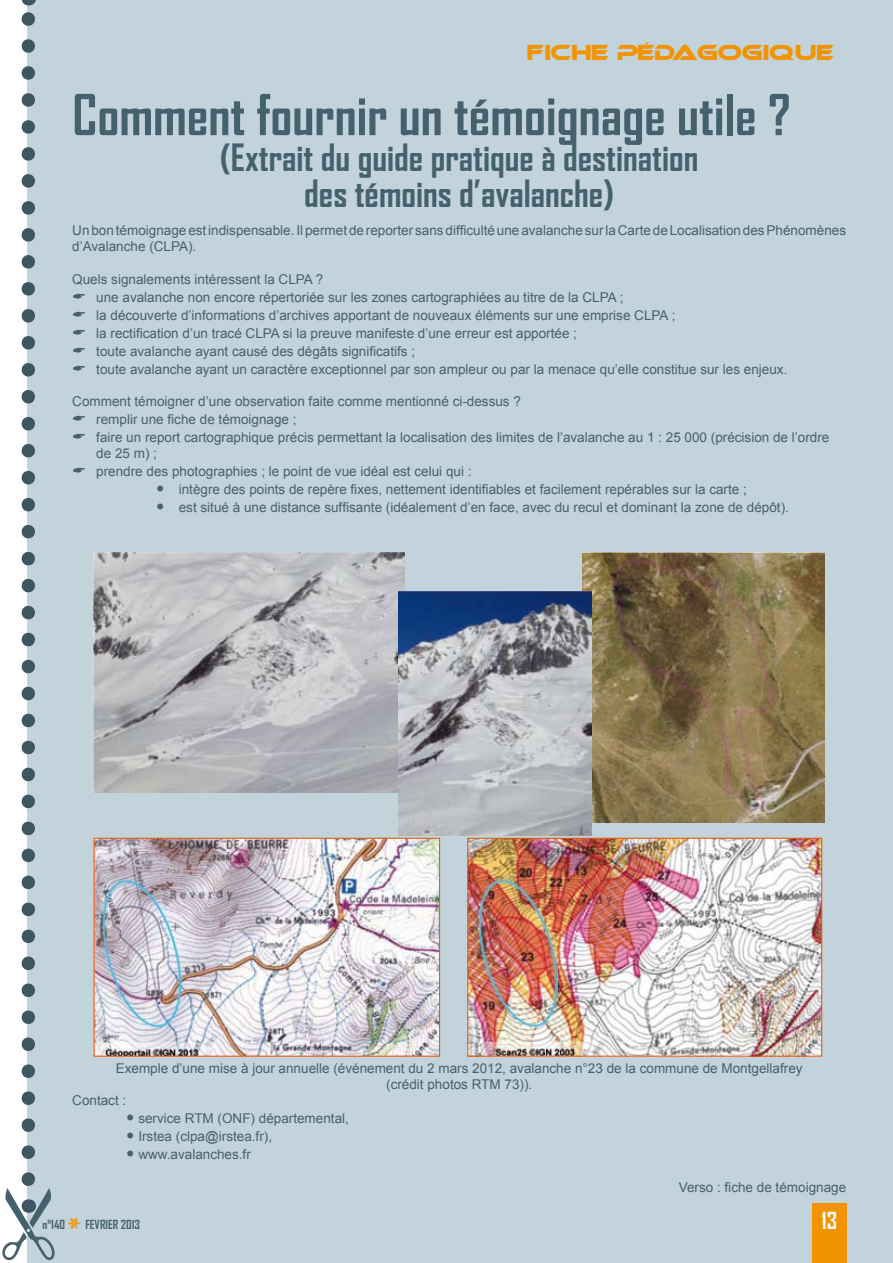
<style>
.page{position:relative;width:893px;height:1263px;background:#fff}
.page>*{position:absolute;margin:0;border:0;box-sizing:border-box;transform-origin:0 0}
.t1{font:700 54px "Agency FB";color:#45616e}
.t2{font:700 36px/36px "Agency FB";color:#45616e;text-align:center}
.t3{font:700 22.5px "Agency FB";color:#fff}
.t4{font:21px "Ethnocentric";color:#f29400}
.t5{font:13.5px/18px "Arial";color:#45616e}
.t6{font:700 12px "Agency FB";color:#45616e}
</style>
<div class="page">
<div style="left:28px;top:0;width:865px;height:1263px;background:#c2d3db"></div>
<svg style="left:22px;top:12px;width:13px;height:1167px"></svg>
<img style="left:94px;top:553px;width:310px;height:240px">
<img style="left:583px;top:553px;width:241px;height:270px">
<img style="left:96px;top:840px;width:342px;height:215px">
<div style="left:94px;top:838px;width:346px;height:219px;border:1px solid #e95e0f"></div>
<img style="left:469px;top:840px;width:351px;height:215px">
<div style="left:467px;top:838px;width:355px;height:219px;border:1px solid #e95e0f"></div>
<img style="left:399px;top:591px;width:192px;height:245px">
<svg style="left:68px;top:1218px;width:12px;height:11px"></svg>
<div style="left:812px;top:1203px;width:34px;height:60px;background:#f29400"></div>
<svg style="left:21px;top:1188px;width:15px;height:72px"></svg>
<h3 class="t4" style="left:528px;top:42px;width:307px">FICHE PÉDAGOGIQUE</h3>
<h1 class="t1" style="left:72px;top:81px;width:720px">Comment fournir un témoignage utile ?</h1>
<h2 class="t2" style="left:220px;top:139px;width:480px">(Extrait du guide pratique à destination des témoins d’avalanche)</h2>
<p class="t5" style="left:72px;top:222px;width:775px;line-height:16.2px">Un bon témoignage est indispensable. Il permet de reporter sans difficulté une avalanche sur la Carte de Localisation des Phénomènes d’Avalanche (CLPA).</p>
<p class="t5" style="left:96px;top:270px;width:693px;text-indent:-24px">Quels signalements intéressent la CLPA ?<br>une avalanche non encore répertoriée sur les zones cartographiées au titre de la CLPA ;<br>la découverte d’informations d’archives apportant de nouveaux éléments sur une emprise CLPA ;<br>la rectification d’un tracé CLPA si la preuve manifeste d’une erreur est apportée ;<br>toute avalanche ayant causé des dégâts significatifs ;<br>toute avalanche ayant un caractère exceptionnel par son ampleur ou par la menace qu’elle constitue sur les enjeux.</p>
<p class="t5" style="left:96px;top:393px;width:735px;text-indent:-24px">Comment témoigner d’une observation faite comme mentionné ci-dessus ?<br>remplir une fiche de témoignage ;<br>faire un report cartographique précis permettant la localisation des limites de l’avalanche au 1 : 25 000 (précision de l’ordre</p>
<p class="t5" style="left:96px;top:445px;width:62px">de 25 m) ;</p>
<p class="t5" style="left:96px;top:463px;width:377px">prendre des photographies ; le point de vue idéal est celui qui :</p>
<p class="t5" style="left:179px;top:481px;width:570px">intègre des points de repère fixes, nettement identifiables et facilement repérables sur la carte ;</p>
<p class="t5" style="left:179px;top:499px;width:612px">est situé à une distance suffisante (idéalement d’en face, avec du recul et dominant la zone de dépôt).</p>
<p class="t5" style="left:116px;top:1059px;width:688px">Exemple d’une mise à jour annuelle (événement du 2 mars 2012, avalanche n°23 de la commune de Montgellafrey</p>
<p class="t5" style="left:386px;top:1075px;width:148px">(crédit photos RTM 73)).</p>
<p class="t5" style="left:72px;top:1092px;width:56px">Contact :</p>
<p class="t5" style="left:138px;top:1110px;width:212px">service RTM (ONF) départemental,<br>Irstea (clpa@irstea.fr), www.avalanches.fr</p>
<p class="t5" style="left:679px;top:1178px;width:169px">Verso : fiche de témoignage</p>
<p class="t6" style="left:43px;top:1217px;width:24px">n°140</p>
<p class="t6" style="left:85px;top:1217px;width:56px">FEVRIER 2013</p>
<h3 class="t3" style="left:821px;top:1207px;width:17px">13</h3>
</div>
